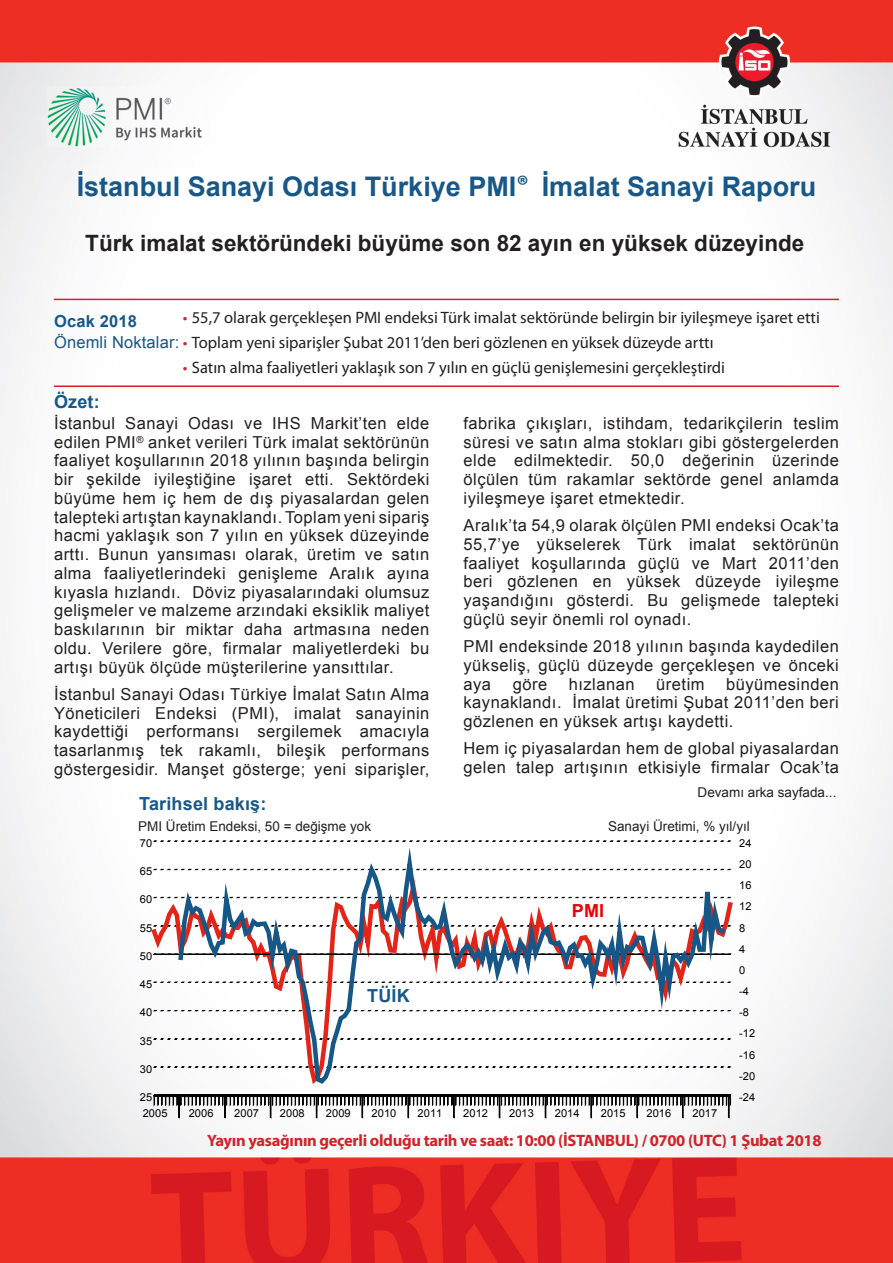
<style>
.page{position:relative;width:893px;height:1263px;background:#fff}
.page>*{position:absolute;margin:0;border:0;box-sizing:border-box;transform-origin:0 0}
.t1{font:700 27px "Arial";color:#175889}
.P1_Headline{font:700 22.5px "Arial";color:#231f20}
.P1_Subheader{font:700 18px "Arial";letter-spacing:.01em;color:#175889}
.P1_Subheader-2{font:700 18px "Arial";color:#eb0003}
.P1_Body_text{font:16.5px/18.8px "Arial";letter-spacing:.03em;color:#231f20;text-align:justify}
.t2{font:16.5px "Myriad Pro";color:#231f20}
.P1_Body_text-2{font:700 16.5px "Myriad Pro";letter-spacing:-.02em;color:#d1232a}
.P1_Subheader-3{font:700 16.5px "Arial";letter-spacing:.01em;color:#175889}
.graph_label{font:13.5px "Arial";color:#231f20}
.t3{font:10.95px "Arial";letter-spacing:.005em;color:#000}
.s1{font-family:"Myriad Pro"}
.s2{color:#d1232a}
.s3{font-family:"Arial";color:#175889}
</style>
<div class="page">
<img style="left:0;top:0;width:893px;height:1263px">
<hr style="left:54px;top:299px;width:785px;height:1px;background:#d1232a">
<hr style="left:54px;top:385px;width:785px;height:2px;background:#d1232a">
<div style="left:154px;top:1094px;width:576px;height:2px;border:1px solid #000"></div>
<svg style="left:154px;top:1095px;width:577px;height:23px"></svg>
<svg style="left:154px;top:841px;width:576px;height:1px"></svg>
<svg style="left:148px;top:866px;width:587px;height:222px"></svg>
<div style="left:154px;top:954px;width:576px;height:1px;border:1px solid #000"></div>
<svg style="left:176px;top:829px;width:553px;height:257px"></svg>
<h1 class="t1" style="left:77px;top:168px;width:741px">İstanbul Sanayi Odası Türkiye PMI<span class="s1">®</span> İmalat Sanayi Raporu</h1>
<p class="P1_Headline" style="left:85px;top:228px;width:721px">Türk imalat sektöründeki büyüme son 82 ayın en yüksek düzeyinde</p>
<p class="t2" style="left:183px;top:307px;width:638px"><span class="s2">•</span> 55,7 olarak gerçekleşen PMI endeksi Türk imalat sektöründe belirgin bir iyileşmeye işaret etti</p>
<p class="t2" style="left:54px;top:332px;width:661px"><span class="s3">Önemli Noktalar:</span> <span class="s2">•</span> Toplam yeni siparişler Şubat 2011’den beri gözlenen en yüksek düzeyde arttı</p>
<p class="t2" style="left:183px;top:357px;width:544px"><span class="s2">•</span> Satın alma faaliyetleri yaklaşık son 7 yılın en güçlü genişlemesini gerçekleştirdi</p>
<p class="P1_Subheader-3" style="left:54px;top:310px;width:84px">Ocak 2018</p>
<p class="P1_Subheader" style="left:54px;top:389px;width:47px">Özet:</p>
<p class="P1_Body_text" style="left:54px;top:414px;width:377px">İstanbul Sanayi Odası ve IHS Markit’ten elde edilen PMI<sup>®</sup> anket verileri Türk imalat sektörünün faaliyet koşullarının 2018 yılının başında belirgin bir şekilde iyileştiğine işaret etti. Sektördeki büyüme hem iç hem de dış piyasalardan gelen talepteki artıştan kaynaklandı. Toplam yeni sipariş hacmi yaklaşık son 7 yılın en yüksek düzeyinde arttı. Bunun yansıması olarak, üretim ve satın alma faaliyetlerindeki genişleme Aralık ayına kıyasla hızlandı. Döviz piyasalarındaki olumsuz gelişmeler ve malzeme arzındaki eksiklik maliyet baskılarının bir miktar daha artmasına neden oldu. Verilere göre, firmalar maliyetlerdeki bu artışı büyük ölçüde müşterilerine yansıttılar.</p>
<p class="P1_Body_text" style="left:54px;top:685px;width:377px">İstanbul Sanayi Odası Türkiye İmalat Satın Alma Yöneticileri Endeksi (PMI), imalat sanayinin kaydettiği performansı sergilemek amacıyla tasarlanmış tek rakamlı, bileşik performans göstergesidir. Manşet gösterge; yeni siparişler,</p>
<p class="P1_Subheader" style="left:139px;top:792px;width:129px">Tarihsel bakış:</p>
<p class="P1_Body_text" style="left:463px;top:414px;width:377px">fabrika çıkışları, istihdam, tedarikçilerin teslim süresi ve satın alma stokları gibi göstergelerden elde edilmektedir. 50,0 değerinin üzerinde ölçülen tüm rakamlar sektörde genel anlamda iyileşmeye işaret etmektedir.</p>
<p class="P1_Body_text" style="left:463px;top:516px;width:377px">Aralık’ta 54,9 olarak ölçülen PMI endeksi Ocak’ta 55,7’ye yükselerek Türk imalat sektörünün faaliyet koşullarında güçlü ve Mart 2011’den beri gözlenen en yüksek düzeyde iyileşme yaşandığını gösterdi. Bu gelişmede talepteki güçlü seyir önemli rol oynadı.</p>
<p class="P1_Body_text" style="left:463px;top:637px;width:377px">PMI endeksinde 2018 yılının başında kaydedilen yükseliş, güçlü düzeyde gerçekleşen ve önceki aya</p>
<p class="P1_Body_text" style="left:463px;top:674px;width:377px;text-indent:263px">büyümesinden kaynaklandı. İmalat üretimi Şubat 2011’den beri gözlenen en yüksek artışı kaydetti.</p>
<p class="P1_Body_text" style="left:463px;top:739px;width:377px">Hem iç piyasalardan hem de global piyasalardan gelen talep artışının etkisiyle firmalar Ocak’ta</p>
<p class="P1_Body_text" style="left:513px;top:674px;width:36px">göre</p>
<p class="P1_Body_text" style="left:569px;top:674px;width:67px">hızlanan</p>
<p class="P1_Body_text" style="left:656px;top:674px;width:50px">üretim</p>
<p class="graph_label" style="left:698px;top:783px;width:140px">Devamı arka sayfada...</p>
<p class="graph_label" style="left:138px;top:817px;width:234px">PMI Üretim Endeksi, 50 = değişme yok</p>
<p class="graph_label" style="left:608px;top:817px;width:143px">Sanayi Üretimi, % yıl/yıl</p>
<p class="t3" style="left:140px;top:836px;width:14px">70</p>
<p class="t3" style="left:140px;top:864px;width:14px">65</p>
<p class="t3" style="left:140px;top:892px;width:14px">60</p>
<p class="t3" style="left:140px;top:920px;width:14px">55</p>
<p class="t3" style="left:140px;top:949px;width:14px">50</p>
<p class="t3" style="left:140px;top:977px;width:14px">45</p>
<p class="t3" style="left:140px;top:1005px;width:14px">40</p>
<p class="t3" style="left:140px;top:1033px;width:14px">35</p>
<p class="t3" style="left:140px;top:1061px;width:14px">30</p>
<p class="t3" style="left:140px;top:1090px;width:14px">25</p>
<p class="P1_Subheader" style="left:367px;top:984px;width:44px">TÜİK</p>
<p class="P1_Subheader-2" style="left:572px;top:898px;width:34px">PMI</p>
<p class="t3" style="left:143px;top:1106px;width:26px">2005</p>
<p class="t3" style="left:189px;top:1106px;width:26px">2006</p>
<p class="t3" style="left:234px;top:1106px;width:26px">2007</p>
<p class="t3" style="left:280px;top:1106px;width:26px">2008</p>
<p class="t3" style="left:326px;top:1106px;width:26px">2009</p>
<p class="t3" style="left:372px;top:1106px;width:26px">2010</p>
<p class="t3" style="left:418px;top:1106px;width:26px">2011</p>
<p class="t3" style="left:463px;top:1106px;width:26px">2012</p>
<p class="t3" style="left:509px;top:1106px;width:26px">2013</p>
<p class="t3" style="left:555px;top:1106px;width:26px">2014</p>
<p class="t3" style="left:601px;top:1106px;width:26px">2015</p>
<p class="t3" style="left:646px;top:1106px;width:26px">2016</p>
<p class="t3" style="left:692px;top:1106px;width:26px">2017</p>
<p class="t3" style="left:739px;top:836px;width:14px">24</p>
<p class="t3" style="left:739px;top:857px;width:14px">20</p>
<p class="t3" style="left:739px;top:878px;width:14px">16</p>
<p class="t3" style="left:739px;top:899px;width:14px">12</p>
<p class="t3" style="left:739px;top:920px;width:8px">8</p>
<p class="t3" style="left:739px;top:942px;width:8px">4</p>
<p class="t3" style="left:739px;top:963px;width:8px">0</p>
<p class="t3" style="left:739px;top:984px;width:11px">-4</p>
<p class="t3" style="left:739px;top:1005px;width:11px">-8</p>
<p class="t3" style="left:739px;top:1026px;width:18px">-12</p>
<p class="t3" style="left:739px;top:1047px;width:18px">-16</p>
<p class="t3" style="left:739px;top:1069px;width:18px">-20</p>
<p class="t3" style="left:739px;top:1090px;width:18px">-24</p>
<p class="P1_Body_text-2" style="left:207px;top:1129px;width:616px">Yayın yasağının geçerli olduğu tarih ve saat: 10:00 (İSTANBUL) / 0700 (UTC) 1 Şubat 2018</p>
</div>
